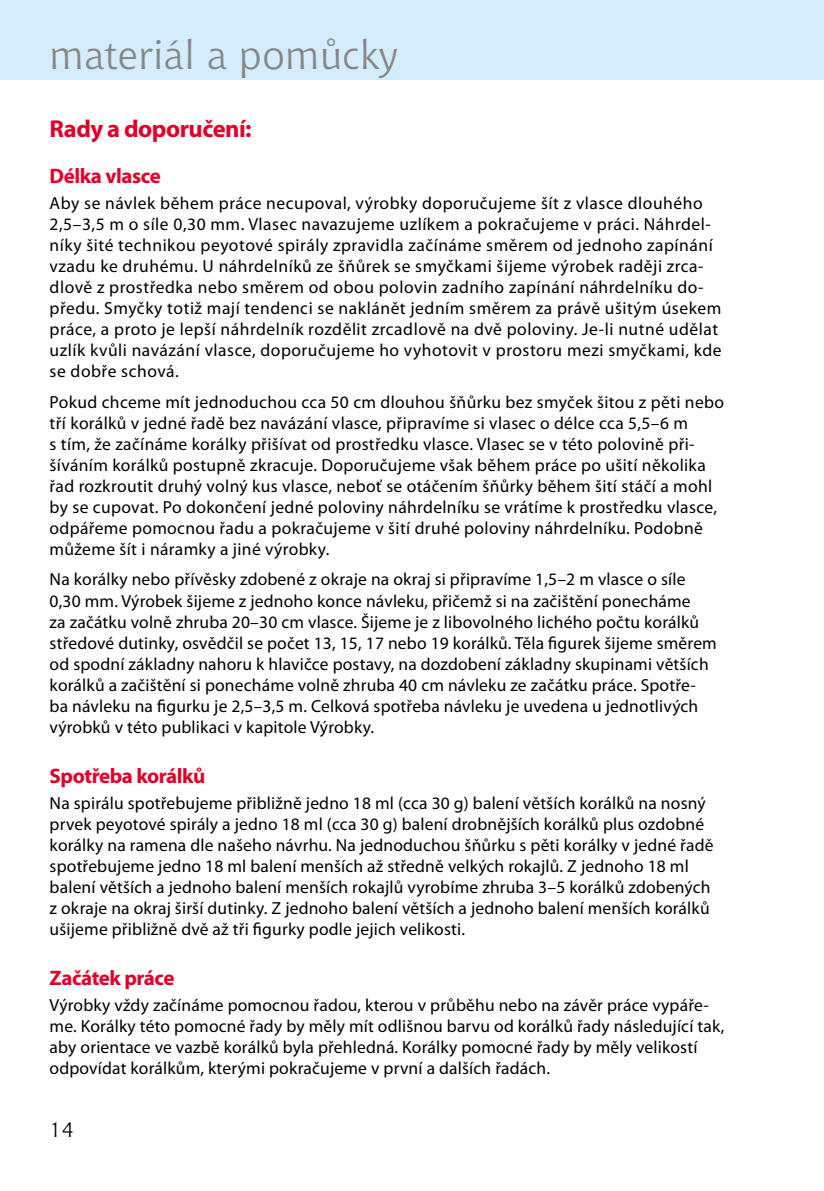
<style>
.page{position:relative;width:824px;height:1191px;background:#fff}
.page>*{position:absolute;margin:0;border:0;box-sizing:border-box;transform-origin:0 0}
.t1{font:40.25px "Chianti BT";letter-spacing:.01em;color:#868786}
.t2{font:700 24.5px "Myriad Pro";letter-spacing:-.02em;color:#e40027}
.t3{font:700 21px "Myriad Pro";letter-spacing:-.02em;color:#e40027}
.t4{font:21px "Chianti BT";color:#000}
.t5{font:17.5px/21px "Myriad Pro";letter-spacing:.01em;color:#000}
.t6{font:17.5px/21px "Myriad Pro";letter-spacing:.03em;color:#000}
</style>
<div class="page">
<div style="left:0;top:0;width:823px;height:79px;background:#d4edfc"></div>
<h1 class="t1" style="left:50px;top:31px;width:350px">materiál a pomůcky</h1>
<h2 class="t2" style="left:50px;top:115px;width:203px">Rady a doporučení:</h2>
<p class="t3" style="left:50px;top:164px;width:113px">Délka vlasce</p>
<p class="t6" style="left:50px;top:192px;width:673px">Aby se návlek během práce necupoval, výrobky doporučujeme šít z vlasce dlouhého 2,5–3,5 m o síle 0,30 mm. Vlasec navazujeme uzlíkem a pokračujeme v práci. Náhrdel&shy;níky šité technikou peyotové spirály zpravidla začínáme směrem od jednoho zapínání vzadu ke druhému. U náhrdelníků ze šňůrek se smyčkami šijeme výrobek raději zrca&shy;dlově z prostředka nebo směrem od obou polovin zadního zapínání náhrdelníku do&shy;předu. Smyčky totiž mají tendenci se naklánět jedním směrem za právě ušitým úsekem práce, a proto je lepší náhrdelník rozdělit zrcadlově na dvě poloviny. Je-li nutné udělat uzlík kvůli navázání vlasce, doporučujeme ho vyhotovit v prostoru mezi smyčkami, kde se dobře schová.</p>
<p class="t5" style="left:50px;top:391px;width:675px">Pokud chceme mít jednoduchou cca 50 cm dlouhou šňůrku bez smyček šitou z pěti nebo tří korálků v jedné řadě bez navázání vlasce, připravíme si vlasec o délce cca 5,5–6 m<br>s tím, že začínáme korálky přišívat od prostředku vlasce. Vlasec se v této polovině při&shy;šíváním korálků postupně zkracuje. Doporučujeme však během práce po ušití několika řad rozkroutit druhý volný kus vlasce, neboť se otáčením šňůrky během šití stáčí a mohl by se cupovat. Po dokončení jedné poloviny náhrdelníku se vrátíme k prostředku vlasce, odpářeme pomocnou řadu a pokračujeme v šití druhé poloviny náhrdelníku. Podobně můžeme šít i náramky a jiné výrobky.</p>
<p class="t5" style="left:50px;top:569px;width:668px">Na korálky nebo přívěsky zdobené z okraje na okraj si připravíme 1,5–2 m vlasce o síle 0,30 mm. Výrobek šijeme z jednoho konce návleku, přičemž si na začištění ponecháme<br>za začátku volně zhruba 20–30 cm vlasce. Šijeme je z libovolného lichého počtu korálků středové dutinky, osvědčil se počet 13, 15, 17 nebo 19 korálků. Těla figurek šijeme směrem od spodní základny nahoru k hlavičce postavy, na dozdobení základny skupinami větších korálků a začištění si ponecháme volně zhruba 40 cm návleku ze začátku práce. Spotře&shy;ba návleku na figurku je 2,5–3,5 m. Celková spotřeba návleku je uvedena u jednotlivých výrobků v této publikaci v kapitole Výrobky.</p>
<p class="t3" style="left:50px;top:763px;width:157px">Spotřeba korálků</p>
<p class="t5" style="left:50px;top:792px;width:665px">Na spirálu spotřebujeme přibližně jedno 18 ml (cca 30 g) balení větších korálků na nosný prvek peyotové spirály a jedno 18 ml (cca 30 g) balení drobnějších korálků plus ozdobné korálky na ramena dle našeho návrhu. Na jednoduchou šňůrku s pěti korálky v jedné řadě spotřebujeme jedno 18 ml balení menších až středně velkých rokajlů. Z jednoho 18 ml balení větších a jednoho balení menších rokajlů vyrobíme zhruba 3–5 korálků zdobených z okraje na okraj širší dutinky. Z jednoho balení větších a jednoho balení menších korálků ušijeme přibližně dvě až tři figurky podle jejich velikosti.</p>
<p class="t3" style="left:50px;top:965px;width:126px">Začátek práce</p>
<p class="t5" style="left:50px;top:994px;width:676px">Výrobky vždy začínáme pomocnou řadou, kterou v průběhu nebo na závěr práce vypáře&shy;me. Korálky této pomocné řady by měly mít odlišnou barvu od korálků řady následující tak, aby orientace ve vazbě korálků byla přehledná. Korálky pomocné řady by měly velikostí odpovídat korálkům, kterými pokračujeme v první a dalších řadách.</p>
<p class="t4" style="left:50px;top:1117px;width:26px">14</p>
</div>
